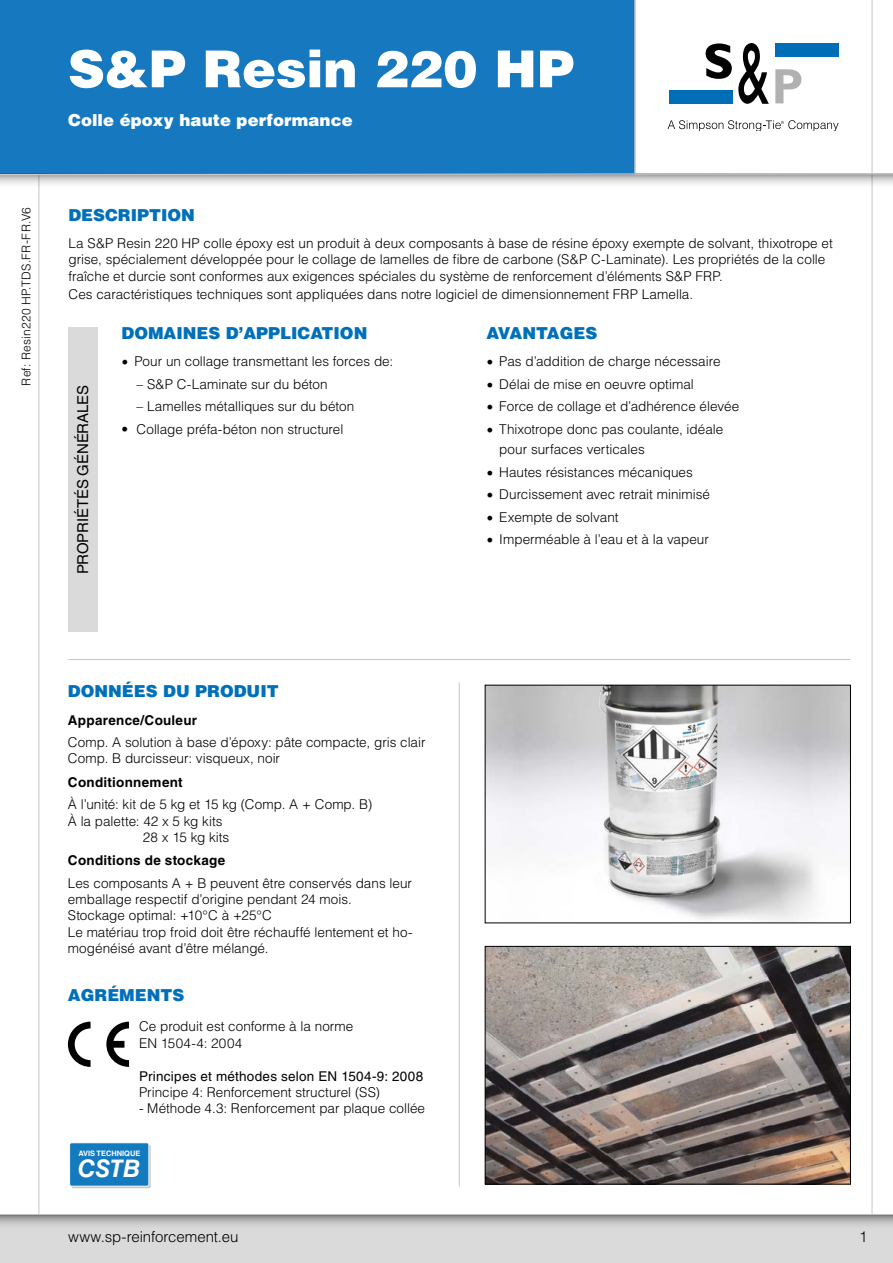
<style>
.page{position:relative;width:893px;height:1263px;background:#fff}
.page>*{position:absolute;margin:0;border:0;box-sizing:border-box;transform-origin:0 0}
.t1{font:900 51px "Helvetica LT Std";color:#fff}
.t2{font:italic 700 24.15px "Helvetica LT Std";color:#fff}
.t3{font:900 16.5px "Helvetica LT Std";color:#0070ba}
.t4{font:900 16.5px "Helvetica LT Std";letter-spacing:.005em;color:#fff}
.t5{font:300 15px "Helvetica LT Std";letter-spacing:-.005em;color:#000}
.t6{font:15px "Helvetica LT Std";letter-spacing:-.01em;color:#000}
.t7{font:300 13.5px/16.2px "Helvetica LT Std";color:#000}
.t8{font:700 13.5px "Helvetica LT Std";letter-spacing:.02em;color:#000}
.t9{font:13.5px "Helvetica LT Std";letter-spacing:.02em;color:#000}
.t10{font:300 12px "Helvetica LT Std";letter-spacing:.02em;color:#000}
.t11{font:700 7.5px "Helvetica LT Std";color:#fff}
.s1{font-family:"Minion Pro";font-weight:400;font-size:18px}
</style>
<div class="page">
<hr style="left:872px;top:0;width:1px;height:1239px;background:#c6c6c6">
<hr style="left:39px;top:0;width:1px;height:1263px;background:#c6c6c6">
<div style="left:0;top:1214px;width:893px;height:49px;background:#dadada"></div>
<svg style="left:0;top:1215px;width:893px;height:10px;background:#acacac"></svg>
<hr style="left:0;top:1214px;width:893px;height:1px;background:#c6c6c6">
<div style="left:0;top:0;width:635px;height:174px;background:#1678bf"></div>
<hr style="left:634px;top:0;width:2px;height:174px;background:#c6c6c6">
<svg style="left:0;top:176px;width:893px;height:13px"></svg>
<svg style="left:0;top:172px;width:893px;height:4px"></svg>
<div style="left:669px;top:90px;width:63px;height:13px;background:#006db7"></div>
<div style="left:775px;top:43px;width:63px;height:14px;background:#006db7"></div>
<svg style="left:706px;top:43px;width:26px;height:36px"></svg>
<svg style="left:738px;top:43px;width:31px;height:61px"></svg>
<svg style="left:775px;top:69px;width:26px;height:34px"></svg>
<svg style="left:668px;top:120px;width:170px;height:10px"></svg>
<hr style="left:68px;top:659px;width:782px;height:1px;background:#c6c6c6">
<hr style="left:459px;top:682px;width:1px;height:504px;background:#c6c6c6">
<div style="left:68px;top:327px;width:30px;height:305px;background:#dadada"></div>
<img style="left:487px;top:687px;width:362px;height:234px">
<svg style="left:68px;top:1022px;width:61px;height:45px"></svg>
<img style="left:487px;top:948px;width:362px;height:234px">
<div style="left:485px;top:946px;width:366px;height:238px;border:1px solid #000"></div>
<div style="left:71px;top:1145px;width:80px;height:43px;background:linear-gradient(to bottom,#dcdcdc,#d8d8d8);border-radius:2px"></div>
<div style="left:70px;top:1143px;width:79px;height:43px;background:#147abe;border-radius:2px"></div>
<div style="left:69px;top:1142px;width:80px;height:44px;border:1px solid #fff;border-radius:2px"></div>
<p class="t10" style="left:19px;top:386px;width:180px;rotate:-90deg">Ref: Resin220 HP.TDS.FR-FR.V6</p>
<h1 class="t1" style="left:68px;top:36px;width:507px">S&amp;P Resin 220 HP</h1>
<p class="t4" style="left:68px;top:110px;width:286px">Colle époxy haute performance</p>
<p class="t3" style="left:68px;top:205px;width:128px">DESCRIPTION</p>
<p class="t7" style="left:68px;top:235px;width:766px">La S&amp;P Resin 220 HP colle époxy est un produit à deux composants à base de résine époxy exempte de solvant, thixotrope et grise, spécialement développée pour le collage de lamelles de fibre de carbone (S&amp;P C-Laminate). Les propriétés de la colle fraîche et durcie sont conformes aux exigences spéciales du système de renforcement d’éléments S&amp;P FRP.</p>
<p class="t7" style="left:68px;top:286px;width:626px">Ces caractéristiques techniques sont appliquées dans notre logiciel de dimensionnement FRP Lamella.</p>
<p class="t3" style="left:486px;top:323px;width:112px">AVANTAGES</p>
<p class="t7" style="left:486px;top:353px;width:236px"><span class="s1">•</span> Pas d’addition de charge nécessaire</p>
<p class="t7" style="left:486px;top:376px;width:209px"><span class="s1">•</span> Délai de mise en oeuvre optimal</p>
<p class="t7" style="left:486px;top:398px;width:254px"><span class="s1">•</span> Force de collage et d’adhérence élevée</p>
<p class="t7" style="left:499px;top:419px;width:226px;line-height:20.4px;text-indent:-13px"><span class="s1">•</span> Thixotrope donc pas coulante, idéale pour surfaces verticales</p>
<p class="t7" style="left:486px;top:464px;width:208px"><span class="s1">•</span> Hautes résistances mécaniques</p>
<p class="t7" style="left:486px;top:486px;width:225px"><span class="s1">•</span> Durcissement avec retrait minimisé</p>
<p class="t7" style="left:486px;top:509px;width:134px"><span class="s1">•</span> Exempte de solvant</p>
<p class="t7" style="left:486px;top:531px;width:224px"><span class="s1">•</span> Imperméable à l’eau et à la vapeur</p>
<p class="t3" style="left:121px;top:323px;width:247px">DOMAINES D’APPLICATION</p>
<p class="t7" style="left:121px;top:353px;width:273px"><span class="s1">•</span> Pour un collage transmettant les forces de:</p>
<p class="t7" style="left:136px;top:376px;width:193px">– S&amp;P C-Laminate sur du béton</p>
<p class="t7" style="left:136px;top:398px;width:219px">– Lamelles métalliques sur du béton</p>
<p class="t7" style="left:121px;top:421px;width:223px">• Collage préfa-béton non structurel</p>
<p class="t6" style="left:74px;top:574px;width:191px;rotate:-90deg">PROPRIÉTÉS GÉNÉRALES</p>
<p class="t3" style="left:68px;top:680px;width:212px">DONNÉES DU PRODUIT</p>
<p class="t8" style="left:68px;top:712px;width:131px">Apparence/Couleur</p>
<p class="t7" style="left:68px;top:734px;width:359px">Comp. A solution à base d’époxy: pâte compacte, gris clair<br>Comp. B durcisseur: visqueux, noir</p>
<p class="t8" style="left:68px;top:774px;width:116px">Conditionnement</p>
<p class="t7" style="left:68px;top:796px;width:306px">À l’unité: kit de 5 kg et 15 kg (Comp. A + Comp. B)</p>
<p class="t7" style="left:68px;top:812px;width:156px">À la palette: 42 x 5 kg kits</p>
<p class="t7" style="left:143px;top:829px;width:88px">28 x 15 kg kits</p>
<p class="t8" style="left:68px;top:852px;width:159px">Conditions de stockage</p>
<p class="t7" style="left:68px;top:875px;width:346px">Les composants A + B peuvent être conservés dans leur emballage respectif d’origine pendant 24 mois.<br>Stockage optimal: +10°C à +25°C<br>Le matériau trop froid doit être réchauffé lentement et ho&shy;mogénéisé avant d’être mélangé.</p>
<p class="t3" style="left:68px;top:984px;width:118px">AGRÉMENTS</p>
<p class="t7" style="left:139px;top:1018px;width:216px">Ce produit est conforme à la norme<br>EN 1504-4: 2004</p>
<p class="t9" style="left:139px;top:1068px;width:286px">Principes et méthodes selon EN 1504-9: 2008</p>
<p class="t7" style="left:139px;top:1084px;width:243px">Principe 4: Renforcement structurel (SS)</p>
<p class="t7" style="left:139px;top:1100px;width:288px">- Méthode 4.3: Renforcement par plaque collée</p>
<p class="t11" style="left:78px;top:1148px;width:64px">AVIS TECHNIQUE</p>
<h2 class="t2" style="left:78px;top:1153px;width:64px">CSTB</h2>
<p class="t5" style="left:68px;top:1228px;width:172px">www.sp-reinforcement.eu</p>
<p class="t5" style="left:859px;top:1228px;width:10px">1</p>
</div>
